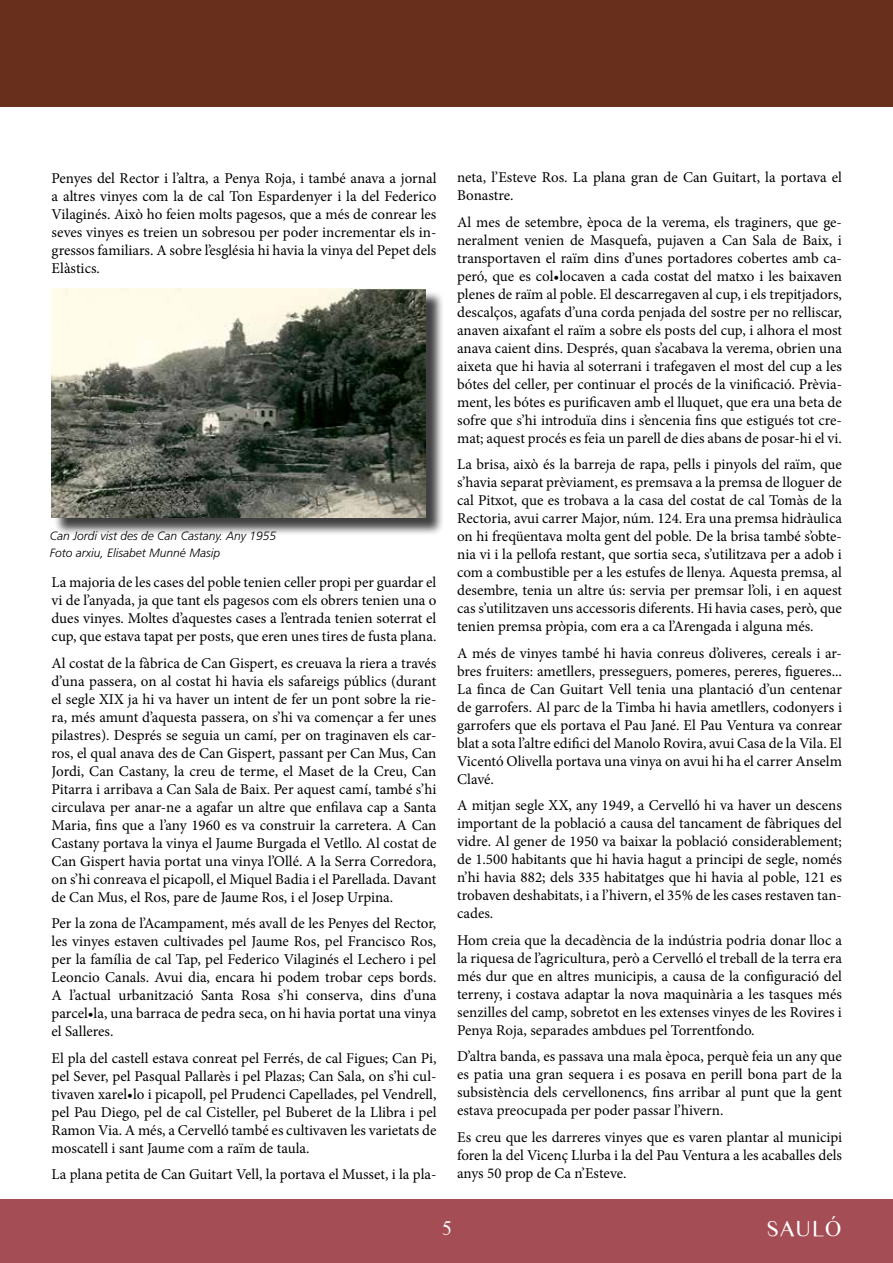
<style>
.page{position:relative;width:893px;height:1263px;background:#fff}
.page>*{position:absolute;margin:0;border:0;box-sizing:border-box;transform-origin:0 0}
.t1{font:22.5px "Times Sans Serif";color:#fff}
.t2{font:21px "Times Sans Serif";color:#fff}
.t3{font:15px/18px "Minion Pro";color:#000;text-align:justify}
.t4{font:italic 300 12px/17.5px "Frutiger LT Std";color:#000}
</style>
<div class="page">
<div style="left:0;top:0;width:893px;height:106px;background:#682f1c"></div>
<div style="left:53px;top:290px;width:391px;height:245px;background:#000;opacity:.75"></div>
<img style="left:51px;top:288px;width:374px;height:229px">
<div style="left:0;top:1199px;width:893px;height:64px;background:#a44d54"></div>
<p class="t3" style="left:52px;top:169px;width:386px">Penyes del Rector i l’altra, a Penya Roja, i també anava a jornal a altres vinyes com la de cal Ton Espardenyer i la del Federico Vilaginés. Això ho feien molts pagesos, que a més de conrear les seves vinyes es treien un sobresou per poder incrementar els in&shy;gressos familiars. A sobre l’església hi havia la vinya del Pepet dels Elàstics.</p>
<p class="t4" style="left:50px;top:527px;width:228px">Can Jordi vist des de Can Castany. Any 1955<br>Foto arxiu, Elisabet Munné Masip</p>
<p class="t3" style="left:52px;top:574px;width:386px">La majoria de les cases del poble tenien celler propi per guardar el vi de l’anyada, ja que tant els pagesos com els obrers tenien una o dues vinyes. Moltes d’aquestes cases a l’entrada tenien soterrat el cup, que estava tapat per posts, que eren unes tires de fusta plana.</p>
<p class="t3" style="left:52px;top:654px;width:386px">Al costat de la fàbrica de Can Gispert, es creuava la riera a través d’una passera, on al costat hi havia els safareigs públics (durant el segle XIX ja hi va haver un intent de fer un pont sobre la rie&shy;ra, més amunt d’aquesta passera, on s’hi va començar a fer unes pilastres). Després se seguia un camí, per on traginaven els car&shy;ros, el qual anava des de Can Gispert, passant per Can Mus, Can Jordi, Can Castany, la creu de terme, el Maset de la Creu, Can Pitarra i arribava a Can Sala de Baix. Per aquest camí, també s’hi circulava per anar-ne a agafar un altre que enfilava cap a Santa Maria, fins que a l’any 1960 es va construir la carretera. A Can Castany portava la vinya el Jaume Burgada el Vetllo. Al costat de Can Gispert havia portat una vinya l’Ollé. A la Serra Corredora, on s’hi conreava el picapoll, el Miquel Badia i el Parellada. Davant de Can Mus, el Ros, pare de Jaume Ros, i el Josep Urpina.</p>
<p class="t3" style="left:52px;top:915px;width:386px">Per la zona de l’Acampament, més avall de les Penyes del Rector, les vinyes estaven cultivades pel Jaume Ros, pel Francisco Ros, per la família de cal Tap, pel Federico Vilaginés el Lechero i pel Leoncio Canals. Avui dia, encara hi podem trobar ceps bords.<br>A l’actual urbanització Santa Rosa s’hi conserva, dins d’una parcel•la, una barraca de pedra seca, on hi havia portat una vinya el Salleres.</p>
<p class="t3" style="left:52px;top:1049px;width:386px">El pla del castell estava conreat pel Ferrés, de cal Figues; Can Pi, pel Sever, pel Pasqual Pallarès i pel Plazas; Can Sala, on s’hi cul&shy;tivaven xarel•lo i picapoll, pel Prudenci Capellades, pel Vendrell, pel Pau Diego, pel de cal Cisteller, pel Buberet de la Llibra i pel Ramon Via. A més, a Cervelló també es cultivaven les varietats de moscatell i sant Jaume com a raïm de taula.</p>
<p class="t3" style="left:52px;top:1166px;width:386px">La plana petita de Can Guitart Vell, la portava el Musset, i la pla-</p>
<p class="t3" style="left:457px;top:168px;width:386px">neta, l’Esteve Ros. La plana gran de Can Guitart, la portava el<br>Bonastre.</p>
<p class="t3" style="left:457px;top:213px;width:386px">Al mes de setembre, època de la verema, els traginers, que ge&shy;neralment venien de Masquefa, pujaven a Can Sala de Baix, i transportaven el raïm dins d’unes portadores cobertes amb ca&shy;peró, que es col•locaven a cada costat del matxo i les baixaven plenes de raïm al poble. El descarregaven al cup, i els trepitjadors, descalços, agafats d’una corda penjada del sostre per no relliscar, anaven aixafant el raïm a sobre els posts del cup, i alhora el most anava caient dins. Després, quan s’acabava la verema, obrien una aixeta que hi havia al soterrani i trafegaven el most del cup a les bótes del celler, per continuar el procés de la vinificació. Prèvia&shy;ment, les bótes es purificaven amb el lluquet, que era una beta de sofre que s’hi introduïa dins i s’encenia fins que estigués tot cre&shy;mat; aquest procés es feia un parell de dies abans de posar-hi el vi.</p>
<p class="t3" style="left:457px;top:455px;width:386px">La brisa, això és la barreja de rapa, pells i pinyols del raïm, que s’havia separat prèviament, es premsava a la premsa de lloguer de cal Pitxot, que es trobava a la casa del costat de cal Tomàs de la Rectoria, avui carrer Major, núm. 124. Era una premsa hidràulica on hi freqüentava molta gent del poble. De la brisa també s’obte&shy;nia vi i la pellofa restant, que sortia seca, s’utilitzava per a adob i com a combustible per a les estufes de llenya. Aquesta premsa, al desembre, tenia un altre ús: servia per premsar l’oli, i en aquest cas s’utilitzaven uns accessoris diferents. Hi havia cases, però, que tenien premsa pròpia, com era a ca l’Arengada i alguna més.</p>
<p class="t3" style="left:457px;top:644px;width:386px">A més de vinyes també hi havia conreus d’oliveres, cereals i ar&shy;bres fruiters: ametllers, presseguers, pomeres, pereres, figueres...<br>La finca de Can Guitart Vell tenia una plantació d’un centenar de garrofers. Al parc de la Timba hi havia ametllers, codonyers i garrofers que els portava el Pau Jané. El Pau Ventura va conrear blat a sota l’altre edifici del Manolo Rovira, avui Casa de la Vila. El Vicentó Olivella portava una vinya on avui hi ha el carrer Anselm Clavé.</p>
<p class="t3" style="left:457px;top:796px;width:386px">A mitjan segle XX, any 1949, a Cervelló hi va haver un descens important de la població a causa del tancament de fàbriques del vidre. Al gener de 1950 va baixar la població considerablement; de 1.500 habitants que hi havia hagut a principi de segle, només n’hi havia 882; dels 335 habitatges que hi havia al poble, 121 es trobaven deshabitats, i a l’hivern, el 35% de les cases restaven tan&shy;cades.</p>
<p class="t3" style="left:457px;top:931px;width:386px">Hom creia que la decadència de la indústria podria donar lloc a la riquesa de l’agricultura, però a Cervelló el treball de la terra era més dur que en altres municipis, a causa de la configuració del terreny, i costava adaptar la nova maquinària a les tasques més senzilles del camp, sobretot en les extenses vinyes de les Rovires i Penya Roja, separades ambdues pel Torrentfondo.</p>
<p class="t3" style="left:457px;top:1047px;width:386px">D’altra banda, es passava una mala època, perquè feia un any que es patia una gran sequera i es posava en perill bona part de la subsistència dels cervellonencs, fins arribar al punt que la gent estava preocupada per poder passar l’hivern.</p>
<p class="t3" style="left:457px;top:1128px;width:386px">Es creu que les darreres vinyes que es varen plantar al municipi foren la del Vicenç Llurba i la del Pau Ventura a les acaballes dels anys 50 prop de Ca n’Esteve.</p>
<h2 class="t2" style="left:441px;top:1214px;width:12px">5</h2>
<h1 class="t1" style="left:766px;top:1213px;width:76px">SAULÓ</h1>
<h1 class="t1" style="left:441px;top:1213px;width:13px">4</h1>
</div>
